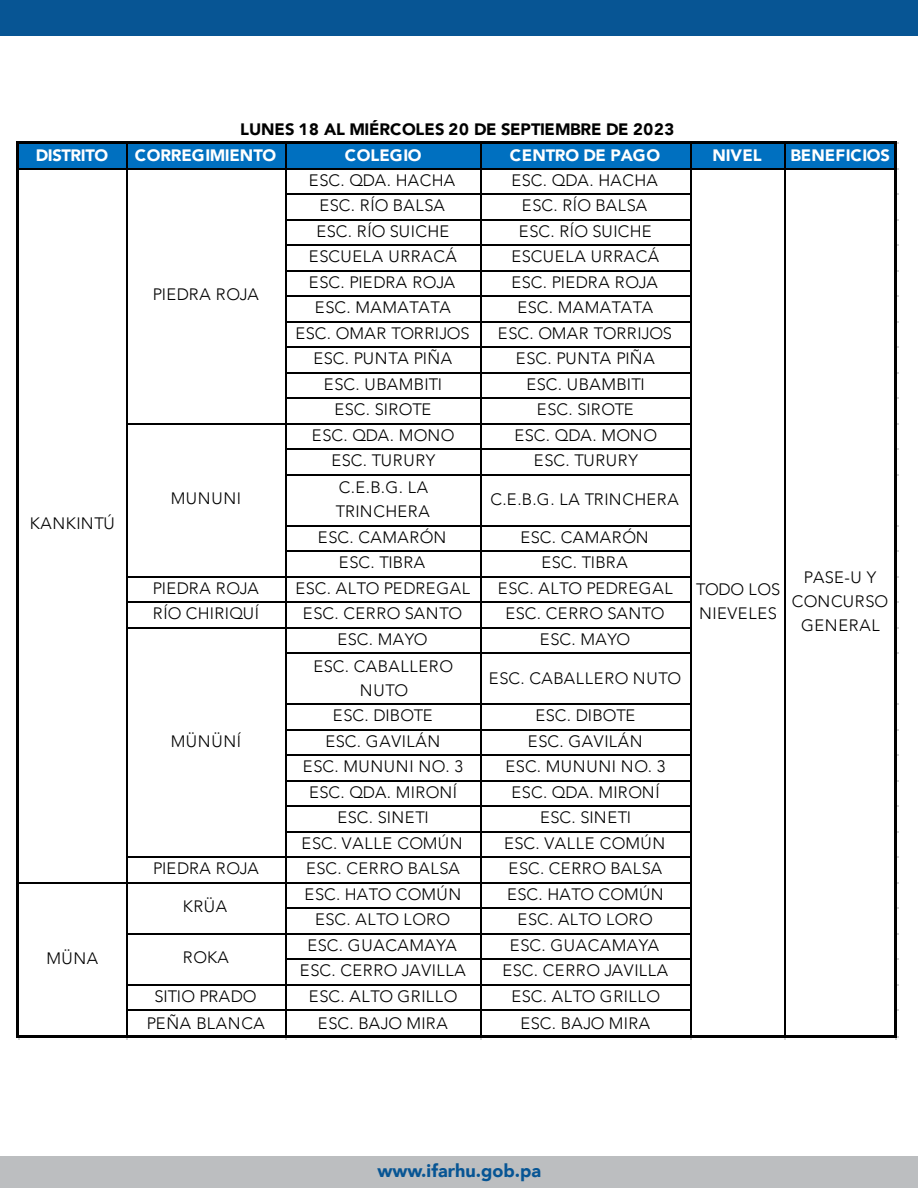
<style>
.page{position:relative;width:918px;height:1188px;background:#fff}
.page>*{position:absolute;margin:0;border:0;box-sizing:border-box;transform-origin:0 0}
.t1{font:900 18px "Avenir";color:#075594}
.t2{font:300 16.5px/24px "Avenir";letter-spacing:.04em;color:#000}
.t3{font:300 16.5px "Avenir";letter-spacing:.01em;color:#000}
.t4{font:300 16.5px "Avenir";color:#000}
.t5{font:300 16.5px "Avenir";letter-spacing:-.01em;color:#000}
.t6{font:300 16.5px "Avenir";letter-spacing:.02em;color:#000}
.t7{font:900 16.5px "Avenir";letter-spacing:-.01em;color:#fff}
.t8{font:900 16.5px "Avenir";letter-spacing:.005em;color:#000}
.t9{font:300 16.5px "Avenir";letter-spacing:.005em;color:#000}
.t10{font:300 16.5px "Avenir";letter-spacing:.015em;color:#000}
.t11{font:900 16.5px "Avenir";letter-spacing:-.03em;color:#fff}
</style>
<div class="page">
<div style="left:0;top:1157px;width:918px;height:31px;background:#bcbec0"></div>
<div style="left:0;top:0;width:918px;height:36px;background:#075594"></div>
<div style="left:18px;top:142px;width:879px;height:28px;background:#0070c0"></div>
<hr style="left:19px;top:141px;width:878px;height:3px;background:#000">
<hr style="left:19px;top:168px;width:875px;height:2px;background:#000">
<hr style="left:286px;top:194px;width:405px;height:1px;background:#000">
<hr style="left:286px;top:219px;width:405px;height:1px;background:#000">
<hr style="left:286px;top:244px;width:405px;height:2px;background:#000">
<hr style="left:286px;top:270px;width:405px;height:2px;background:#000">
<hr style="left:286px;top:296px;width:405px;height:1px;background:#000">
<hr style="left:286px;top:321px;width:405px;height:1px;background:#000">
<hr style="left:286px;top:346px;width:405px;height:2px;background:#000">
<hr style="left:286px;top:372px;width:405px;height:2px;background:#000">
<hr style="left:286px;top:397px;width:405px;height:2px;background:#000">
<hr style="left:127px;top:423px;width:564px;height:1px;background:#000">
<hr style="left:286px;top:448px;width:405px;height:2px;background:#000">
<hr style="left:286px;top:474px;width:405px;height:2px;background:#000">
<hr style="left:286px;top:525px;width:405px;height:1px;background:#000">
<hr style="left:286px;top:550px;width:405px;height:2px;background:#000">
<hr style="left:127px;top:576px;width:564px;height:2px;background:#000">
<hr style="left:127px;top:602px;width:564px;height:1px;background:#000">
<hr style="left:127px;top:627px;width:564px;height:1px;background:#000">
<hr style="left:286px;top:652px;width:405px;height:2px;background:#000">
<hr style="left:286px;top:704px;width:405px;height:1px;background:#000">
<hr style="left:286px;top:729px;width:405px;height:1px;background:#000">
<hr style="left:286px;top:754px;width:405px;height:2px;background:#000">
<hr style="left:286px;top:780px;width:405px;height:2px;background:#000">
<hr style="left:286px;top:806px;width:405px;height:1px;background:#000">
<hr style="left:286px;top:831px;width:405px;height:1px;background:#000">
<hr style="left:127px;top:856px;width:564px;height:2px;background:#000">
<hr style="left:19px;top:882px;width:672px;height:2px;background:#000">
<hr style="left:286px;top:908px;width:405px;height:1px;background:#000">
<hr style="left:127px;top:933px;width:564px;height:1px;background:#000">
<hr style="left:286px;top:958px;width:405px;height:2px;background:#000">
<hr style="left:127px;top:984px;width:564px;height:2px;background:#000">
<hr style="left:127px;top:1010px;width:564px;height:1px;background:#000">
<hr style="left:16px;top:141px;width:3px;height:897px;background:#000">
<hr style="left:126px;top:144px;width:1px;height:891px;background:#000">
<hr style="left:285px;top:144px;width:1px;height:891px;background:#000">
<hr style="left:480px;top:144px;width:1px;height:891px;background:#000">
<hr style="left:690px;top:144px;width:1px;height:891px;background:#000">
<hr style="left:784px;top:144px;width:2px;height:891px;background:#000">
<hr style="left:19px;top:1035px;width:878px;height:3px;background:#000">
<hr style="left:894px;top:144px;width:3px;height:894px;background:#000">
<p class="t8" style="left:240px;top:115px;width:436px">LUNES 18 AL MIÉRCOLES 20 DE SEPTIEMBRE DE 2023</p>
<p class="t11" style="left:36px;top:141px;width:74px">DISTRITO</p>
<p class="t7" style="left:135px;top:141px;width:143px">CORREGIMIENTO</p>
<p class="t7" style="left:345px;top:141px;width:78px">COLEGIO</p>
<p class="t7" style="left:510px;top:141px;width:152px">CENTRO DE PAGO</p>
<p class="t7" style="left:712px;top:141px;width:51px">NIVEL</p>
<p class="t7" style="left:790px;top:141px;width:101px">BENEFICIOS</p>
<p class="t9" style="left:309px;top:171px;width:148px">ESC. QDA. HACHA</p>
<p class="t9" style="left:511px;top:171px;width:148px">ESC. QDA. HACHA</p>
<p class="t2" style="left:319px;top:194px;width:127px">ESC. RÍO BALSA</p>
<p class="t2" style="left:522px;top:194px;width:127px">ESC. RÍO BALSA</p>
<p class="t3" style="left:316px;top:222px;width:134px">ESC. RÍO SUICHE</p>
<p class="t3" style="left:519px;top:222px;width:134px">ESC. RÍO SUICHE</p>
<p class="t2" style="left:309px;top:245px;width:149px">ESCUELA URRACÁ</p>
<p class="t2" style="left:511px;top:245px;width:149px">ESCUELA URRACÁ</p>
<p class="t4" style="left:309px;top:273px;width:148px">ESC. PIEDRA ROJA</p>
<p class="t4" style="left:511px;top:273px;width:148px">ESC. PIEDRA ROJA</p>
<p class="t6" style="left:315px;top:298px;width:137px">ESC. MAMATATA</p>
<p class="t6" style="left:517px;top:298px;width:137px">ESC. MAMATATA</p>
<p class="t4" style="left:295px;top:324px;width:176px">ESC. OMAR TORRIJOS</p>
<p class="t4" style="left:498px;top:324px;width:176px">ESC. OMAR TORRIJOS</p>
<p class="t3" style="left:313px;top:349px;width:140px">ESC. PUNTA PIÑA</p>
<p class="t3" style="left:516px;top:349px;width:140px">ESC. PUNTA PIÑA</p>
<p class="t3" style="left:324px;top:374px;width:120px">ESC. UBAMBITI</p>
<p class="t3" style="left:526px;top:374px;width:120px">ESC. UBAMBITI</p>
<p class="t5" style="left:334px;top:400px;width:98px">ESC. SIROTE</p>
<p class="t5" style="left:537px;top:400px;width:98px">ESC. SIROTE</p>
<p class="t5" style="left:312px;top:425px;width:144px">ESC. QDA. MONO</p>
<p class="t5" style="left:514px;top:425px;width:144px">ESC. QDA. MONO</p>
<p class="t2" style="left:331px;top:449px;width:105px">ESC. TURURY</p>
<p class="t2" style="left:534px;top:449px;width:105px">ESC. TURURY</p>
<p class="t2" style="left:336px;top:476px;width:95px">C.E.B.G. LA<br>TRINCHERA</p>
<p class="t4" style="left:153px;top:285px;width:107px">PIEDRA ROJA</p>
<p class="t2" style="left:171px;top:486px;width:72px">MUNUNI</p>
<p class="t2" style="left:490px;top:488px;width:190px">C.E.B.G. LA TRINCHERA</p>
<p class="t2" style="left:30px;top:512px;width:86px">KANKINTÚ</p>
<p class="t2" style="left:318px;top:525px;width:130px">ESC. CAMARÓN</p>
<p class="t2" style="left:520px;top:525px;width:130px">ESC. CAMARÓN</p>
<p class="t3" style="left:339px;top:553px;width:88px">ESC. TIBRA</p>
<p class="t3" style="left:541px;top:553px;width:88px">ESC. TIBRA</p>
<p class="t2" style="left:46px;top:947px;width:53px">MÜNA</p>
<p class="t4" style="left:153px;top:579px;width:107px">PIEDRA ROJA</p>
<p class="t2" style="left:295px;top:576px;width:176px">ESC. ALTO PEDREGAL</p>
<p class="t2" style="left:498px;top:576px;width:176px">ESC. ALTO PEDREGAL</p>
<p class="t3" style="left:153px;top:604px;width:108px">RÍO CHIRIQUÍ</p>
<p class="t2" style="left:303px;top:602px;width:161px">ESC. CERRO SANTO</p>
<p class="t2" style="left:505px;top:602px;width:161px">ESC. CERRO SANTO</p>
<p class="t2" style="left:337px;top:627px;width:92px">ESC. MAYO</p>
<p class="t2" style="left:540px;top:627px;width:92px">ESC. MAYO</p>
<p class="t2" style="left:313px;top:654px;width:141px;text-align:center">ESC. CABALLERO<br>NUTO</p>
<p class="t2" style="left:489px;top:666px;width:194px">ESC. CABALLERO NUTO</p>
<p class="t2" style="left:171px;top:729px;width:72px">MÜNÜNÍ</p>
<p class="t5" style="left:333px;top:706px;width:101px">ESC. DIBOTE</p>
<p class="t5" style="left:535px;top:706px;width:101px">ESC. DIBOTE</p>
<p class="t2" style="left:325px;top:729px;width:116px">ESC. GAVILÁN</p>
<p class="t2" style="left:528px;top:729px;width:116px">ESC. GAVILÁN</p>
<p class="t2" style="left:303px;top:755px;width:162px">ESC. MUNUNI NO. 3</p>
<p class="t2" style="left:505px;top:755px;width:162px">ESC. MUNUNI NO. 3</p>
<p class="t3" style="left:309px;top:783px;width:150px">ESC. QDA. MIRONÍ</p>
<p class="t3" style="left:512px;top:783px;width:150px">ESC. QDA. MIRONÍ</p>
<p class="t3" style="left:337px;top:808px;width:93px">ESC. SINETI</p>
<p class="t3" style="left:540px;top:808px;width:93px">ESC. SINETI</p>
<p class="t2" style="left:302px;top:831px;width:163px">ESC. VALLE COMÚN</p>
<p class="t2" style="left:504px;top:831px;width:163px">ESC. VALLE COMÚN</p>
<p class="t4" style="left:153px;top:859px;width:107px">PIEDRA ROJA</p>
<p class="t2" style="left:306px;top:857px;width:155px">ESC. CERRO BALSA</p>
<p class="t2" style="left:509px;top:857px;width:155px">ESC. CERRO BALSA</p>
<p class="t6" style="left:305px;top:884px;width:158px">ESC. HATO COMÚN</p>
<p class="t6" style="left:507px;top:884px;width:158px">ESC. HATO COMÚN</p>
<p class="t2" style="left:315px;top:908px;width:137px">ESC. ALTO LORO</p>
<p class="t2" style="left:518px;top:908px;width:137px">ESC. ALTO LORO</p>
<p class="t2" style="left:307px;top:933px;width:151px">ESC. GUACAMAYA</p>
<p class="t2" style="left:510px;top:933px;width:151px">ESC. GUACAMAYA</p>
<p class="t2" style="left:300px;top:959px;width:167px">ESC. CERRO JAVILLA</p>
<p class="t2" style="left:502px;top:959px;width:167px">ESC. CERRO JAVILLA</p>
<p class="t4" style="left:154px;top:987px;width:104px">SITIO PRADO</p>
<p class="t2" style="left:309px;top:984px;width:150px">ESC. ALTO GRILLO</p>
<p class="t2" style="left:511px;top:984px;width:150px">ESC. ALTO GRILLO</p>
<p class="t2" style="left:147px;top:1011px;width:119px">PEÑA BLANCA</p>
<p class="t10" style="left:318px;top:1014px;width:131px">ESC. BAJO MIRA</p>
<p class="t10" style="left:520px;top:1014px;width:131px">ESC. BAJO MIRA</p>
<p class="t2" style="left:183px;top:894px;width:46px">KRÜA</p>
<p class="t2" style="left:183px;top:945px;width:47px">ROKA</p>
<p class="t2" style="left:696px;top:578px;width:86px">TODO LOS<br>NIEVELES</p>
<p class="t2" style="left:792px;top:566px;width:98px;text-align:center">PASE-U Y<br>CONCURSO<br>GENERAL</p>
<p class="t1" style="left:378px;top:1155px;width:165px">www.ifarhu.gob.pa</p>
</div>
